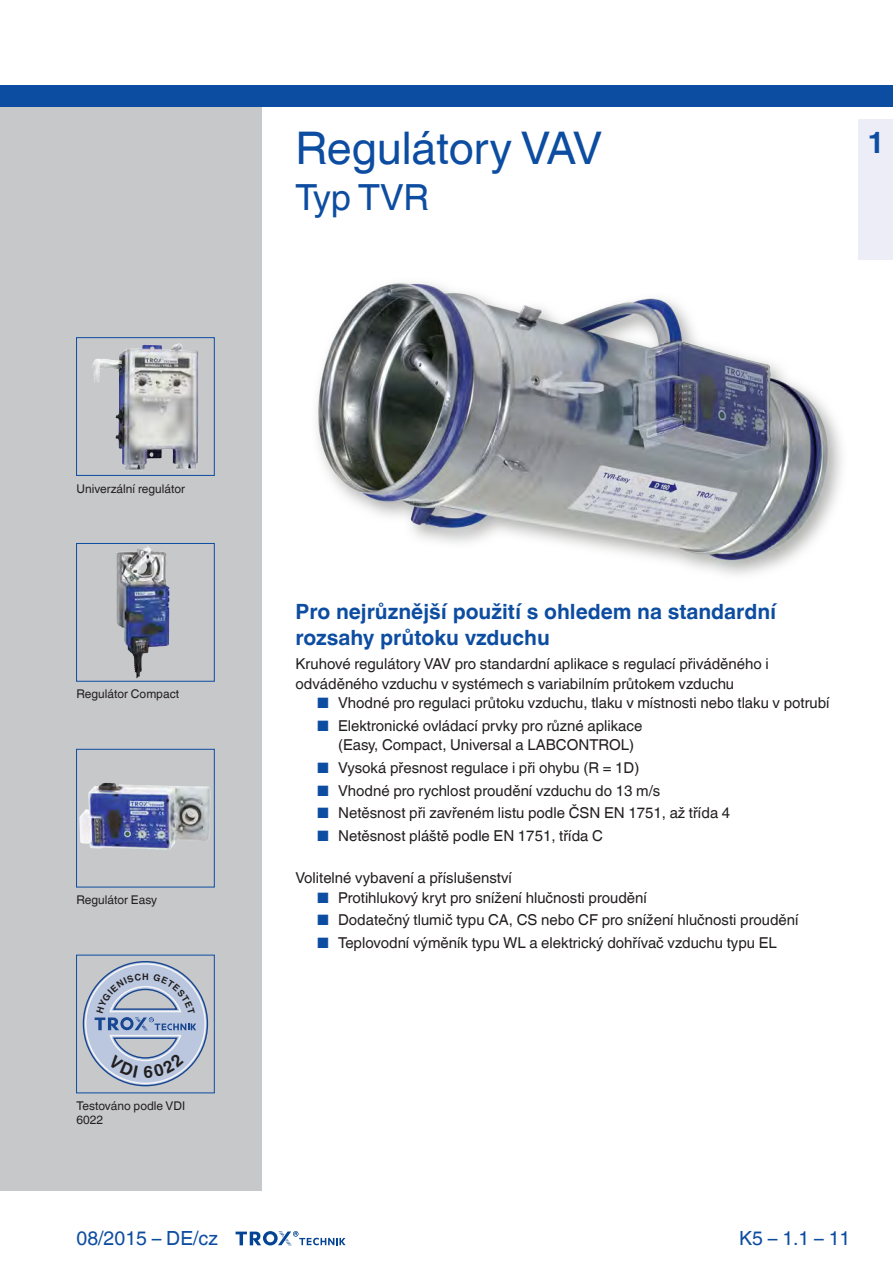
<style>
.page{position:relative;width:893px;height:1263px;background:#fff}
.page>*{position:absolute;margin:0;border:0;box-sizing:border-box;transform-origin:0 0}
.t1{font:45px "TROX Helvetica";color:#0d4da1}
.t2{font:36px "TROX Helvetica";color:#0d4da1}
.t3{font:700 30px "TROX Helvetica";color:#0d4da1}
.t4{font:700 21px/25.5px "TROX Helvetica";color:#0d4da1}
.t5{font:19.5px "TROX Helvetica";color:#0d4da1}
.t6{font:15px/19.5px "TROX Helvetica";color:#231f20}
.t7{font:12px/14.4px "TROX Helvetica";color:#231f20}
.t8{font:700 9.15px "TROX Helvetica";color:#231f20}
.s1{color:#0d4da1}
</style>
<div class="page">
<div style="left:0;top:106px;width:261px;height:1084px;background:#c7c8ca"></div>
<div style="left:0;top:85px;width:893px;height:21px;background:#0d4da1"></div>
<div style="left:76px;top:543px;width:139px;height:139px;border:1px solid #0d4da1"></div>
<img style="left:77px;top:544px;width:137px;height:137px">
<div style="left:76px;top:749px;width:139px;height:138px;border:1px solid #0d4da1"></div>
<img style="left:77px;top:750px;width:137px;height:137px">
<div style="left:76px;top:955px;width:139px;height:138px;border:1px solid #0d4da1"></div>
<div style="left:76px;top:337px;width:139px;height:139px;border:1px solid #0d4da1"></div>
<img style="left:88px;top:338px;width:115px;height:137px">
<svg style="left:236px;top:1231px;width:110px;height:15px"></svg>
<img style="left:316px;top:283px;width:526px;height:292px">
<div style="left:859px;top:119px;width:34px;height:140px;background:#ecedf6"></div>
<svg style="left:82px;top:961px;width:127px;height:126px"></svg>
<h1 class="t1" style="left:296px;top:122px;width:308px">Regulátory VAV</h1>
<h2 class="t2" style="left:296px;top:176px;width:135px">Typ TVR</h2>
<h3 class="t3" style="left:867px;top:125px;width:19px">1</h3>
<p class="t7" style="left:77px;top:481px;width:110px">Univerzální regulátor</p>
<p class="t7" style="left:77px;top:687px;width:104px">Regulátor Compact</p>
<p class="t7" style="left:77px;top:893px;width:82px">Regulátor Easy</p>
<p class="t8" style="left:142px;top:971px;width:8px">H</p>
<p class="t7" style="left:77px;top:1099px;width:110px">Testováno podle VDI<br>6022</p>
<h3 class="t5" style="left:77px;top:1227px;width:143px">08/2015 – DE/cz</h3>
<h3 class="t4" style="left:296px;top:599px;width:482px">Pro nejrůznější použití s ohledem na standardní rozsahy průtoku vzduchu</h3>
<p class="t6" style="left:296px;top:654px;width:475px">Kruhové regulátory VAV pro standardní aplikace s regulací přiváděného i odváděného vzduchu v systémech s variabilním průtokem vzduchu</p>
<p class="t6" style="left:317px;top:693px;width:514px"><span class="s1">■</span> Vhodné pro regulaci průtoku vzduchu, tlaku v místnosti nebo tlaku v potrubí</p>
<p class="t6" style="left:338px;top:716px;width:306px;text-indent:-21px"><span class="s1">■</span> Elektronické ovládací prvky pro různé aplikace (Easy, Compact, Universal a LABCONTROL)</p>
<p class="t6" style="left:317px;top:758px;width:324px"><span class="s1">■</span> Vysoká přesnost regulace i při ohybu (R = 1D)</p>
<p class="t6" style="left:317px;top:781px;width:345px"><span class="s1">■</span> Vhodné pro rychlost proudění vzduchu do 13 m/s</p>
<p class="t6" style="left:317px;top:803px;width:415px"><span class="s1">■</span> Netěsnost při zavřeném listu podle ČSN EN 1751, až třída 4</p>
<p class="t6" style="left:317px;top:826px;width:288px"><span class="s1">■</span> Netěsnost pláště podle EN 1751, třída C</p>
<p class="t6" style="left:296px;top:868px;width:218px">Volitelné vybavení a příslušenství</p>
<p class="t6" style="left:317px;top:888px;width:332px"><span class="s1">■</span> Protihlukový kryt pro snížení hlučnosti proudění</p>
<p class="t6" style="left:317px;top:910px;width:483px"><span class="s1">■</span> Dodatečný tlumič typu CA, CS nebo CF pro snížení hlučnosti proudění</p>
<p class="t6" style="left:317px;top:933px;width:461px"><span class="s1">■</span> Teplovodní výměník typu WL a elektrický dohřívač vzduchu typu EL</p>
<h3 class="t5" style="left:739px;top:1227px;width:113px">K5 – 1.1 – 11</h3>
</div>
